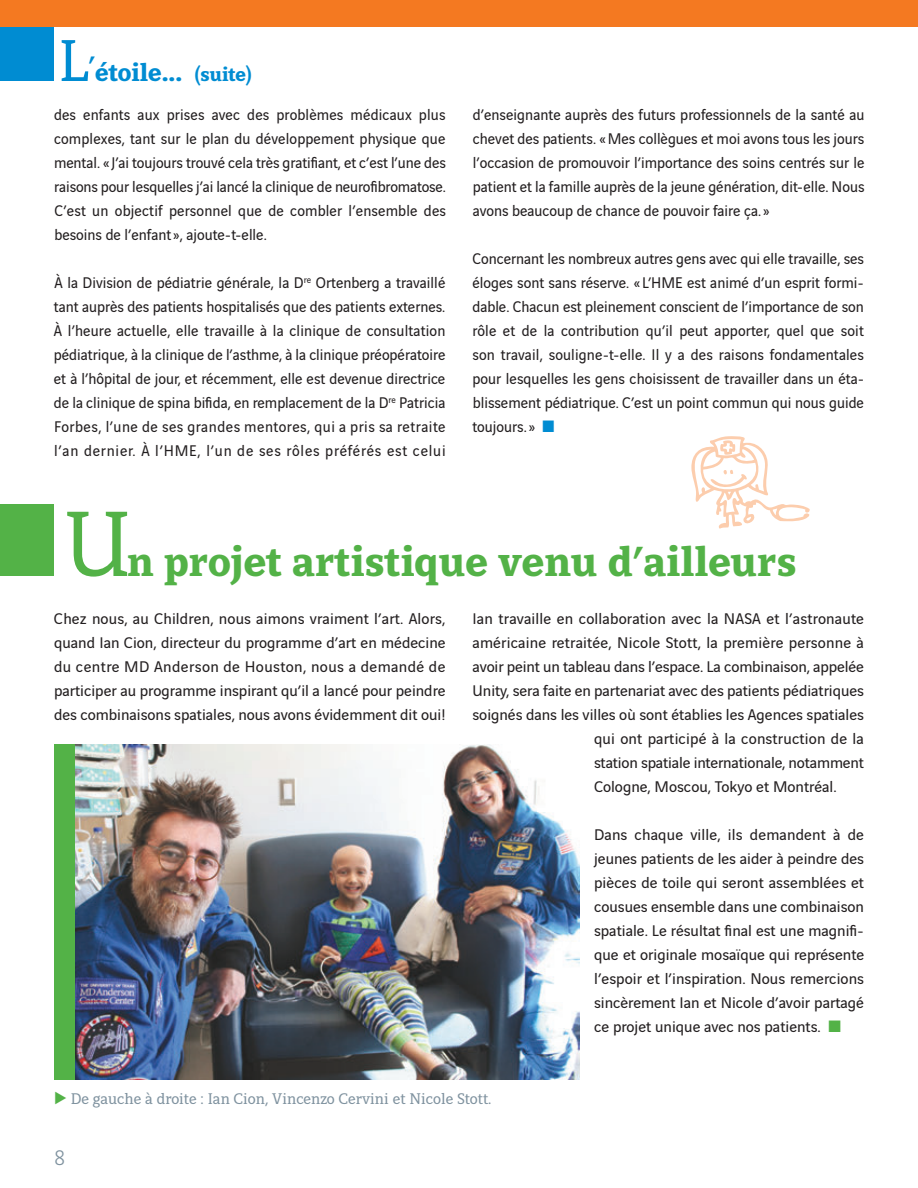
<style>
.page{position:relative;width:918px;height:1188px;background:#fff}
.page>*{position:absolute;margin:0;border:0;box-sizing:border-box;transform-origin:0 0}
.t1{font:63px "Vinci Serif";color:#008cd2}
.t2{font:700 45px "Vinci Serif";color:#53b247}
.t3{font:700 27px "Vinci Serif";color:#008cd2}
.t4{font:300 22.5px "Vinci Serif";color:#7f929f}
.t5{font:16.5px/24px "Vinci Sans";color:#231f20;text-align:justify;scale:.95 1}
.t6{font:16.5px/24px "Vinci Sans";color:#231f20;text-align:justify}
.t7{font:16.5px "Vinci Serif";color:#7f929f}
.s1{font-size:21px}
.s2{color:#008cd2}
.s3{font-weight:400;font-size:99px}
.s4{color:#53b247}
.s5{font-family:"Lucida Grande";font-size:15px;color:#53b247}
</style>
<div class="page">
<hr style="left:917px;top:14px;width:1px;height:67px;background:#5c2781">
<div style="left:0;top:27px;width:54px;height:54px;background:#008cd2"></div>
<div style="left:0;top:0;width:918px;height:27px;background:#f47921"></div>
<div style="left:0;top:504px;width:54px;height:72px;background:#53b247"></div>
<svg style="left:691px;top:436px;width:119px;height:93px"></svg>
<img style="left:74px;top:744px;width:505px;height:336px">
<div style="left:54px;top:744px;width:20px;height:336px;background:#53b247"></div>
<h1 class="t1" style="left:58px;top:40px;width:32px">L</h1>
<h3 class="t3" style="left:89px;top:63px;width:165px">’étoile... <span class="s1">(suite)</span></h3>
<p class="t5" style="left:54px;top:104px;width:414px">des enfants aux prises avec des problèmes médicaux plus complexes, tant sur le plan du développement physique que mental. « J’ai toujours trouvé cela très gratifiant, et c’est l’une des raisons pour lesquelles j’ai lancé la clinique de neurofibromatose.<br>C’est un objectif personnel que de combler l’ensemble des besoins de l’enfant », ajoute-t-elle.</p>
<p class="t5" style="left:54px;top:272px;width:414px">À la Division de pédiatrie générale, la D<sup>re</sup> Ortenberg a travaillé tant auprès des patients hospitalisés que des patients externes.<br>À l’heure actuelle, elle travaille à la clinique de consultation pédiatrique, à la clinique de l’asthme, à la clinique préopératoire et à l’hôpital de jour, et récemment, elle est devenue directrice de la clinique de spina bifida, en remplacement de la D<sup>re</sup> Patricia Forbes, l’une de ses grandes mentores, qui a pris sa retraite l’an dernier. À l’HME, l’un de ses rôles préférés est celui</p>
<p class="t5" style="left:473px;top:104px;width:414px">d’enseignante auprès des futurs professionnels de la santé au chevet des patients. « Mes collègues et moi avons tous les jours l’occasion de promouvoir l’importance des soins centrés sur le patient et la famille auprès de la jeune génération, dit-elle. Nous avons beaucoup de chance de pouvoir faire ça. »</p>
<p class="t5" style="left:472px;top:248px;width:414px">Concernant les nombreux autres gens avec qui elle travaille, ses éloges sont sans réserve. « L’HME est animé d’un esprit formi&shy;dable. Chacun est pleinement conscient de l’importance de son rôle et de la contribution qu’il peut apporter, quel que soit son travail, souligne-t-elle. Il y a des raisons fondamentales pour lesquelles les gens choisissent de travailler dans un éta - blissement pédiatrique. C’est un point commun qui nous guide toujours. » <span class="s2">■</span></p>
<h2 class="t2" style="left:64px;top:547px;width:735px"><span class="s3">U</span>n projet artistique venu d’ailleurs</h2>
<p class="t6" style="left:54px;top:608px;width:393px">Chez nous, au Children, nous aimons vraiment l’art. Alors, quand Ian Cion, directeur du programme d’art en médecine du centre MD Anderson de Houston, nous a demandé de participer au programme inspirant qu’il a lancé pour peindre des combinaisons spatiales, nous avons évidemment dit oui!</p>
<p class="t6" style="left:473px;top:608px;width:393px">Ian travaille en collaboration avec la NASA et l’astronaute</p>
<p class="t6" style="left:473px;top:632px;width:393px">américaine retraitée, Nicole Stott, la première personne à</p>
<p class="t6" style="left:473px;top:656px;width:393px">avoir peint un tableau dans l’espace. La combinaison, appelée</p>
<p class="t6" style="left:473px;top:680px;width:393px">Unity, sera faite en partenariat avec des patients pédiatriques</p>
<p class="t6" style="left:473px;top:704px;width:393px">soignés dans les villes où sont établies les Agences spatiales</p>
<p class="t6" style="left:594px;top:728px;width:271px">qui ont participé à la construction de la</p>
<p class="t6" style="left:594px;top:752px;width:272px">station spatiale inter nationale, notamment</p>
<p class="t6" style="left:594px;top:776px;width:244px">Cologne, Moscou, Tokyo et Montréal.</p>
<p class="t6" style="left:594px;top:824px;width:272px">Dans chaque ville, ils demandent à de jeunes patients de les aider à peindre des pièces de toile qui seront assemblées et cousues ensemble dans une combinaison spatiale. Le résultat final est une magnifi - que et originale mosaïque qui représente l’espoir et l’inspiration. Nous remercions sincè rement Ian et Nicole d’avoir partagé ce projet unique avec nos patients. <span class="s4">■</span></p>
<p class="t7" style="left:54px;top:1093px;width:439px"><span class="s5">▶</span> De gauche à droite : Ian Cion, Vincenzo Cervini et Nicole Stott.</p>
<h3 class="t4" style="left:54px;top:1150px;width:13px">8</h3>
</div>
